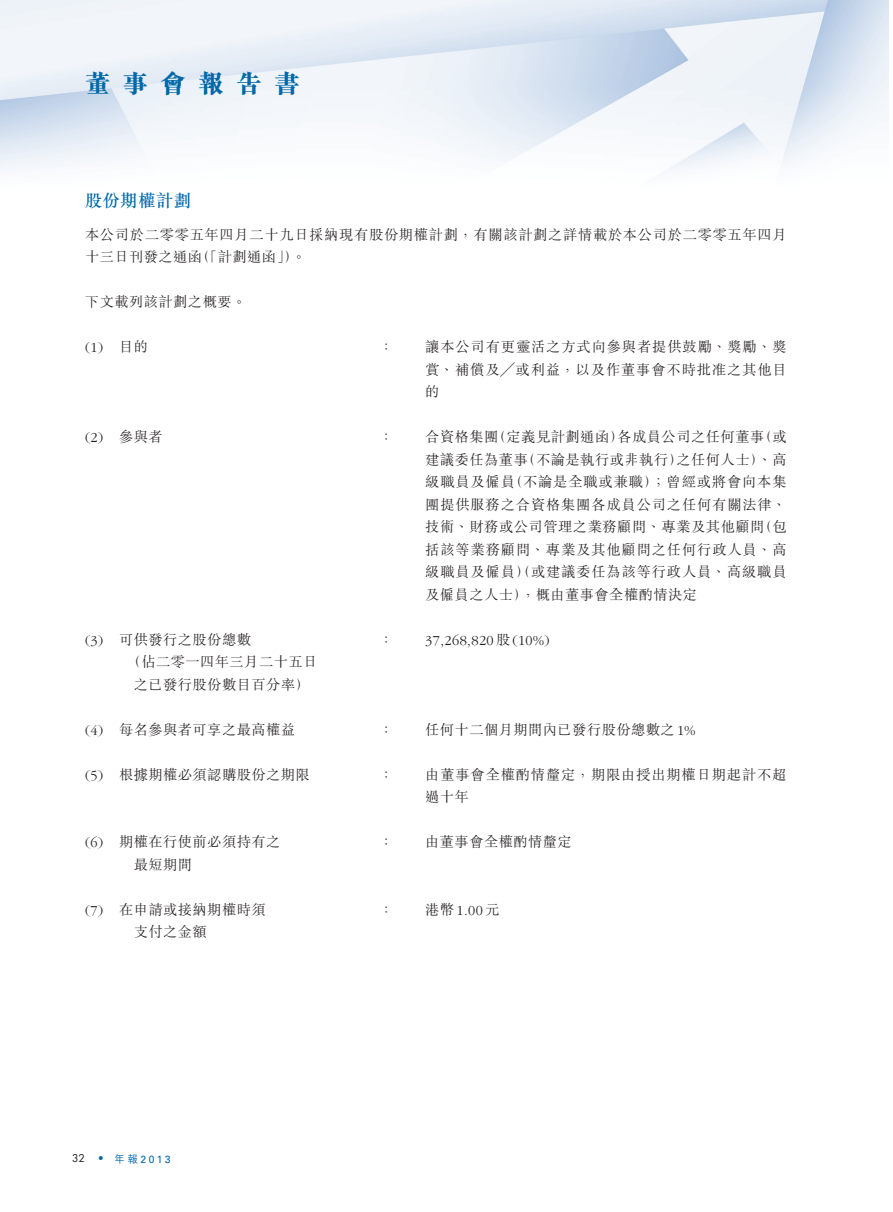
<style>
.page{position:relative;width:893px;height:1212px;background:#fff}
.page>*{position:absolute;margin:0;border:0;box-sizing:border-box;transform-origin:0 0}
.t1{font:800 25.5px "M Sung HK";letter-spacing:.485em;color:#0068a9}
._3__標題{font:500 17.25px "M Sung HK";letter-spacing:.03em;color:#0068a9}
._1__內文{font:300 14.25px/22.5px "M Sung HK";letter-spacing:.03em;color:#231f20;text-align:justify}
._1__內文-2{font:300 14.25px/22.5px "M Sung HK";letter-spacing:.05em;color:#231f20}
._1__內文-3{font:300 14.25px "ITC Garamond Std";letter-spacing:.03em;color:#231f20}
._1__內文-4{font:300 14.25px/22.5px "M Sung HK";letter-spacing:.06em;color:#231f20}
.t2{font:10.5px "Univers LT Std";color:#0068a9}
.t3{font:10.5px "Futura Std";color:#231f20}
.s1{font-family:"M Sung HK"}
.s2{font-family:"ITC Garamond Std"}
.s3{font-family:"Futura Std"}
.s4{font-family:"M Hei HK";font-weight:500}
</style>
<div class="page">
<h1 class="t1" style="left:85px;top:71px;width:216px">董事會報告書</h1>
<p class="_3__標題" style="left:85px;top:188px;width:108px">股份期權計劃</p>
<p class="_1__內文-2" style="left:85px;top:222px;width:703px">本公司於二零零五年四月二十九日採納現有股份期權計劃，有關該計劃之詳情載於本公司於二零零五年四月十三日刊發之通函（「計劃通函」）。</p>
<p class="_1__內文" style="left:85px;top:290px;width:163px">下文載列該計劃之概要。</p>
<p class="_1__內文-3" style="left:85px;top:340px;width:64px">(1) <span class="s1">目的</span></p>
<p class="_1__內文" style="left:379px;top:335px;width:16px">：</p>
<p class="_1__內文" style="left:425px;top:335px;width:363px">讓本公司有更靈活之方式向參與者提供鼓勵、獎勵、獎賞、補償及╱或利益，以及作董事會不時批准之其他目的</p>
<p class="_1__內文-3" style="left:85px;top:430px;width:79px">(2) <span class="s1">參與者</span></p>
<p class="_1__內文" style="left:379px;top:425px;width:16px">：</p>
<p class="_1__內文" style="left:425px;top:425px;width:363px">合資格集團（定義見計劃通函）各成員公司之任何董事（或建議委任為董事（不論是執行或非執行）之任何人士）、高級職員及僱員（不論是全職或兼職）；曾經或將會向本集團提供服務之合資格集團各成員公司之任何有關法律、技術、財務或公司管理之業務顧問、專業及其他顧問（包括該等業務顧問、專業及其他顧問之任何行政人員、高級職員及僱員）（或建議委任為該等行政人員、高級職員及僱員之人士），概由董事會全權酌情決定</p>
<p class="_1__內文" style="left:85px;top:627px;width:167px"><span class="s2">(3)</span> 可供發行之股份總數</p>
<p class="_1__內文" style="left:379px;top:627px;width:16px">：</p>
<p class="_1__內文-3" style="left:425px;top:633px;width:126px">37,268,820<span class="s1">股</span>(10%)</p>
<p class="_1__內文" style="left:127px;top:650px;width:192px">（佔二零一四年三月二十五日</p>
<p class="_1__內文" style="left:134px;top:672px;width:178px">之已發行股份數目百分率）</p>
<p class="_1__內文" style="left:85px;top:717px;width:212px"><span class="s2">(4)</span> 每名參與者可享之最高權益</p>
<p class="_1__內文" style="left:379px;top:717px;width:16px">：</p>
<p class="_1__內文" style="left:425px;top:717px;width:272px">任何十二個月期間內已發行股份總數之<span class="s2">1%</span></p>
<p class="_1__內文" style="left:85px;top:762px;width:226px"><span class="s2">(5)</span> 根據期權必須認購股份之期限</p>
<p class="_1__內文" style="left:379px;top:762px;width:16px">：</p>
<p class="_1__內文-4" style="left:425px;top:762px;width:363px">由董事會全權酌情釐定，期限由授出期權日期起計不超過十年</p>
<p class="_1__內文" style="left:85px;top:830px;width:197px"><span class="s2">(6)</span> 期權在行使前必須持有之</p>
<p class="_1__內文" style="left:379px;top:830px;width:16px">：</p>
<p class="_1__內文" style="left:425px;top:830px;width:148px">由董事會全權酌情釐定</p>
<p class="_1__內文" style="left:134px;top:852px;width:60px">最短期間</p>
<p class="_1__內文" style="left:85px;top:897px;width:182px"><span class="s2">(7)</span> 在申請或接納期權時須</p>
<p class="_1__內文" style="left:379px;top:897px;width:16px">：</p>
<p class="_1__內文-3" style="left:425px;top:903px;width:76px"><span class="s1">港幣</span>1.00<span class="s1">元</span></p>
<p class="_1__內文" style="left:134px;top:920px;width:75px">支付之金額</p>
<p class="t3" style="left:72px;top:1151px;width:14px">32</p>
<p class="t2" style="left:98px;top:1153px;width:74px"><span class="s3">•</span> <span class="s4">年報</span>2013</p>
</div>
